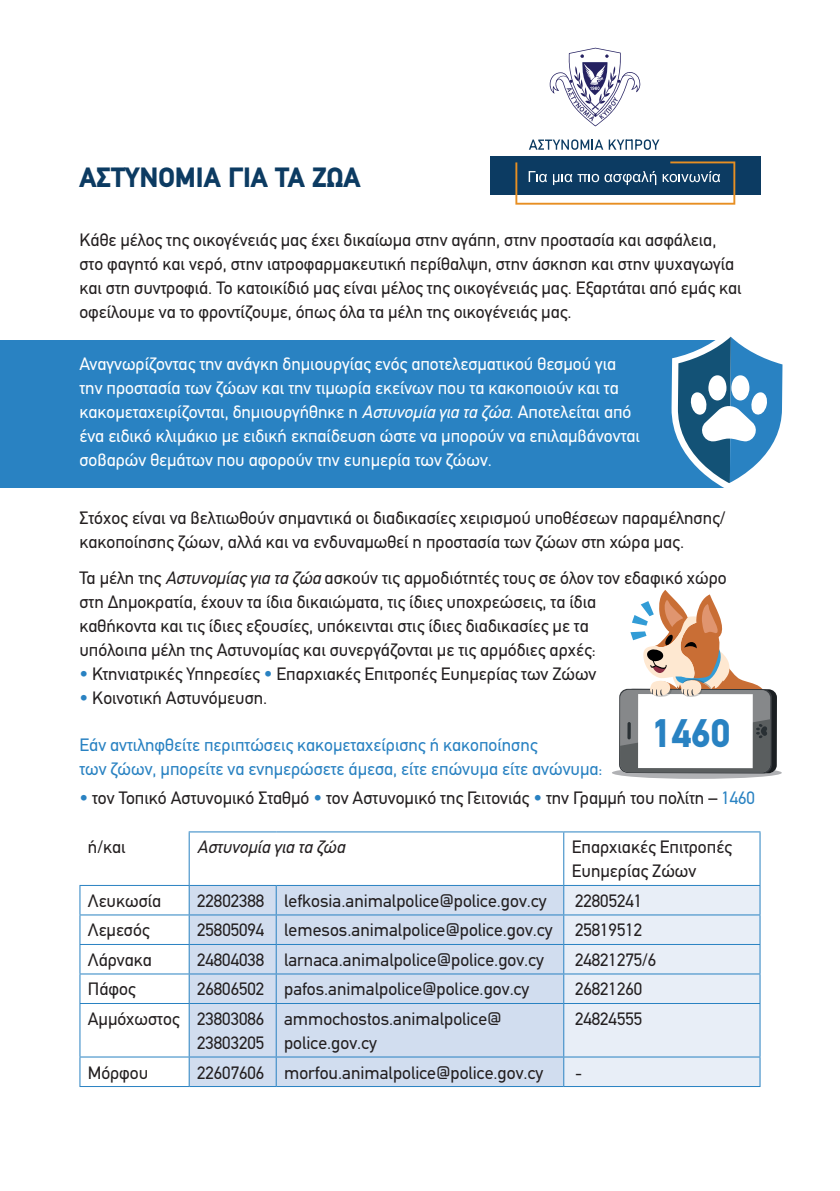
<style>
.page{position:relative;width:840px;height:1191px;background:#fff}
.page>*{position:absolute;margin:0;border:0;box-sizing:border-box;transform-origin:0 0}
.t1{font:900 40px "PF Din Text";color:#2982c2}
.t2{font:900 28px "PF Din Text";color:#0c3b62}
.t3{font:18px/24px "PF Din Text";color:#231f20}
.t4{font:18px/24px "PF Din Text";color:#fff}
.t5{font:18px/24px "PF Din Text";color:#2982c2}
.t6{font:italic 18px "PF Din Text";color:#231f20}
.s1{font-style:italic}
.s2{color:#2982c2}
</style>
<div class="page">
<div style="left:0;top:340px;width:729px;height:148px;background:#2982c2"></div>
<svg style="left:671px;top:336px;width:112px;height:152px"></svg>
<div style="left:489px;top:156px;width:271px;height:39px;background:#0c3b62"></div>
<svg style="left:549px;top:48px;width:91px;height:78px"></svg>
<svg style="left:515px;top:161px;width:219px;height:44px"></svg>
<svg style="left:529px;top:139px;width:130px;height:11px"></svg>
<div style="left:189px;top:886px;width:374px;height:200px;background:#d1ddef"></div>
<hr style="left:563px;top:831px;width:197px;height:1px;background:#2982c2">
<hr style="left:759px;top:832px;width:1px;height:53px;background:#2982c2">
<hr style="left:79px;top:914px;width:110px;height:1px;background:#2982c2">
<hr style="left:189px;top:914px;width:87px;height:1px;background:#2982c2">
<hr style="left:276px;top:914px;width:287px;height:1px;background:#2982c2">
<hr style="left:79px;top:944px;width:110px;height:1px;background:#2982c2">
<hr style="left:189px;top:944px;width:87px;height:1px;background:#2982c2">
<hr style="left:276px;top:944px;width:287px;height:1px;background:#2982c2">
<hr style="left:79px;top:973px;width:110px;height:1px;background:#2982c2">
<svg style="left:79px;top:886px;width:1px;height:117px"></svg>
<hr style="left:189px;top:973px;width:87px;height:1px;background:#2982c2">
<hr style="left:276px;top:973px;width:287px;height:1px;background:#2982c2">
<svg style="left:275px;top:886px;width:1px;height:117px"></svg>
<hr style="left:79px;top:1003px;width:110px;height:1px;background:#2982c2">
<hr style="left:79px;top:1004px;width:1px;height:52px;background:#2982c2">
<hr style="left:189px;top:1003px;width:87px;height:1px;background:#2982c2">
<hr style="left:276px;top:1003px;width:287px;height:1px;background:#2982c2">
<hr style="left:275px;top:1004px;width:1px;height:52px;background:#2982c2">
<hr style="left:79px;top:1056px;width:110px;height:1px;background:#2982c2">
<svg style="left:79px;top:1057px;width:1px;height:29px"></svg>
<hr style="left:189px;top:1056px;width:87px;height:1px;background:#2982c2">
<svg style="left:188px;top:1057px;width:1px;height:29px"></svg>
<hr style="left:276px;top:1056px;width:287px;height:1px;background:#2982c2">
<svg style="left:275px;top:1057px;width:1px;height:29px"></svg>
<hr style="left:79px;top:1086px;width:110px;height:1px;background:#2982c2">
<hr style="left:189px;top:1086px;width:87px;height:1px;background:#2982c2">
<hr style="left:276px;top:1086px;width:287px;height:1px;background:#2982c2">
<hr style="left:563px;top:1086px;width:197px;height:1px;background:#2982c2">
<hr style="left:79px;top:885px;width:110px;height:1px;background:#2982c2">
<hr style="left:188px;top:831px;width:88px;height:1px;background:#2982c2">
<hr style="left:188px;top:832px;width:1px;height:53px;background:#2982c2">
<hr style="left:276px;top:831px;width:287px;height:1px;background:#2982c2">
<hr style="left:563px;top:832px;width:1px;height:53px;background:#2982c2">
<hr style="left:189px;top:885px;width:87px;height:1px;background:#2982c2">
<hr style="left:276px;top:885px;width:287px;height:1px;background:#2982c2">
<hr style="left:188px;top:1004px;width:1px;height:52px;background:#2982c2">
<svg style="left:188px;top:886px;width:1px;height:117px"></svg>
<div style="left:563px;top:885px;width:197px;height:201px;background:#e8eef7"></div>
<hr style="left:563px;top:944px;width:197px;height:1px;background:#2982c2">
<svg style="left:612px;top:590px;width:169px;height:189px"></svg>
<h2 class="t2" style="left:79px;top:160px;width:282px">ΑΣΤΥΝΟΜΙΑ ΓΙΑ ΤΑ ΖΩΑ</h2>
<p class="t3" style="left:79px;top:228px;width:663px">Κάθε μέλος της οικογένειάς μας έχει δικαίωμα στην αγάπη, στην προστασία και ασφάλεια, στο φαγητό και νερό, στην ιατροφαρμακευτική περίθαλψη, στην άσκηση και στην ψυχαγωγία και στη συντροφιά. Το κατοικίδιό μας είναι μέλος της οικογένειάς μας. Εξαρτάται από εμάς και οφείλουμε να το φροντίζουμε, όπως όλα τα μέλη της οικογένειάς μας.</p>
<p class="t4" style="left:79px;top:352px;width:561px">Αναγνωρίζοντας την ανάγκη δημιουργίας ενός αποτελεσματικού θεσμού για την προστασία των ζώων και την τιμωρία εκείνων που τα κακοποιούν και τα κακομεταχειρίζονται, δημιουργήθηκε η <span class="s1">Αστυνομία για τα ζώα</span>. Αποτελείται από ένα ειδικό κλιμάκιο με ειδική εκπαίδευση ώστε να μπορούν να επιλαμβάνονται σοβαρών θεμάτων που αφορούν την ευημερία των ζώων.</p>
<p class="t3" style="left:79px;top:506px;width:647px">Στόχος είναι να βελτιωθούν σημαντικά οι διαδικασίες χειρισμού υποθέσεων παραμέλησης/ κακοποίησης ζώων, αλλά και να ενδυναμωθεί η προστασία των ζώων στη χώρα μας.</p>
<p class="t3" style="left:79px;top:566px;width:648px">Τα μέλη της <span class="s1">Αστυνομίας για τα ζώα</span> ασκούν τις αρμοδιότητές τους σε όλον τον εδαφικό χώρο στη Δημοκρατία, έχουν τα ίδια δικαιώματα, τις ίδιες υποχρεώσεις, τα ίδια<br>καθήκοντα και τις ίδιες εξουσίες, υπόκεινται στις ίδιες διαδικασίες με τα<br>υπόλοιπα μέλη της Αστυνομίας και συνεργάζονται με τις αρμόδιες αρχές:</p>
<p class="t3" style="left:79px;top:661px;width:518px"><span class="s2">•</span> Κτηνιατρικές Υπηρεσίες <span class="s2">•</span> Επαρχιακές Επιτροπές Ευημερίας των Ζώων</p>
<p class="t3" style="left:79px;top:685px;width:189px"><span class="s2">•</span> Κοινοτική Αστυνόμευση.</p>
<p class="t5" style="left:79px;top:732px;width:524px">Εάν αντιληφθείτε περιπτώσεις κακομεταχείρισης ή κακοποίησης<br>των ζώων, μπορείτε να ενημερώσετε άμεσα, είτε επώνυμα είτε ανώνυμα:</p>
<p class="t3" style="left:79px;top:786px;width:676px"><span class="s2">•</span> τον Τοπικό Αστυνομικό Σταθμό <span class="s2">•</span> τον Αστυνομικό της Γειτονιάς <span class="s2">•</span> την Γραμμή του πολίτη – <span class="s2">1460</span></p>
<h1 class="t1" style="left:652px;top:709px;width:79px">1460</h1>
<p class="t3" style="left:88px;top:835px;width:39px">ή/και</p>
<p class="t6" style="left:197px;top:836px;width:149px">Αστυνομία για τα ζώα</p>
<p class="t3" style="left:571px;top:835px;width:162px">Επαρχιακές Επιτροπές<br>Ευημερίας Ζώων</p>
<p class="t3" style="left:88px;top:889px;width:75px">Λευκωσία</p>
<p class="t3" style="left:197px;top:889px;width:351px">22802388 lefkosia.animalpolice@police.gov.cy</p>
<p class="t3" style="left:574px;top:889px;width:69px">22805241</p>
<p class="t3" style="left:88px;top:918px;width:63px">Λεμεσός</p>
<p class="t3" style="left:197px;top:918px;width:446px">25805094 lemesos.animalpolice@police.gov.cy 25819512</p>
<p class="t3" style="left:88px;top:948px;width:66px">Λάρνακα</p>
<p class="t3" style="left:197px;top:948px;width:348px">24804038 larnaca.animalpolice@police.gov.cy</p>
<p class="t3" style="left:574px;top:948px;width:83px">24821275/6</p>
<p class="t3" style="left:88px;top:977px;width:49px">Πάφος</p>
<p class="t3" style="left:197px;top:977px;width:333px">26806502 pafos.animalpolice@police.gov.cy</p>
<p class="t3" style="left:574px;top:977px;width:69px">26821260</p>
<p class="t3" style="left:88px;top:1007px;width:178px;text-align:right">Αμμόχωστος 23803086<br>23803205</p>
<p class="t3" style="left:284px;top:1007px;width:219px">ammochostos.animalpolice@ police.gov.cy</p>
<p class="t3" style="left:574px;top:1007px;width:69px">24824555</p>
<p class="t3" style="left:88px;top:1060px;width:62px">Μόρφου</p>
<p class="t3" style="left:197px;top:1060px;width:347px">22607606 morfou.animalpolice@police.gov.cy</p>
<p class="t3" style="left:574px;top:1060px;width:9px">-</p>
</div>
